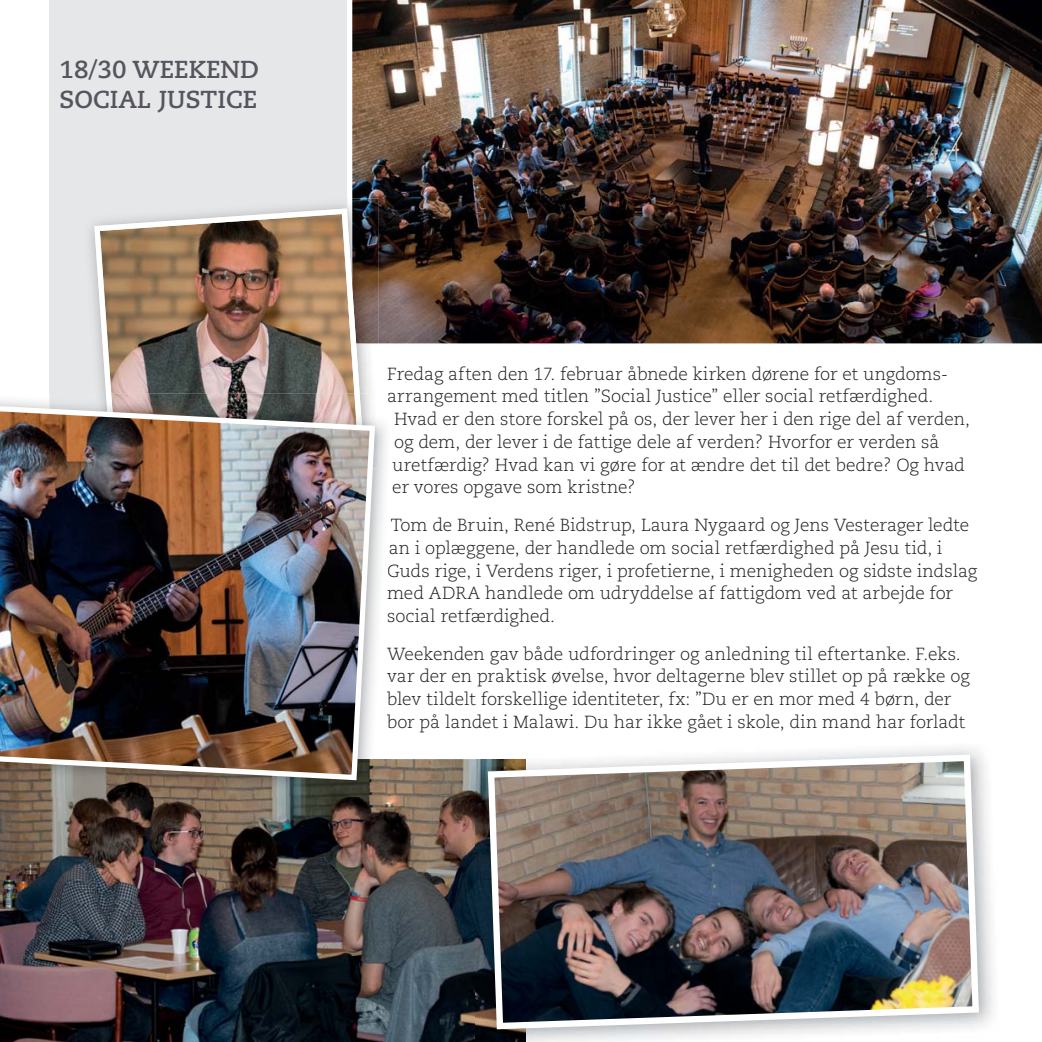
<style>
.page{position:relative;width:1042px;height:1042px;background:#fff}
.page>*{position:absolute;margin:0;border:0;box-sizing:border-box;transform-origin:0 0}
.t1{font:700 24.5px/29.4px "Caecilia LT Std";color:#56545f}
.t2{font:300 17.5px/22.8px "Caecilia LT Std";color:#231f20}
.t3{font:italic 300 17.5px "Caecilia LT Std";color:#56545f}
</style>
<div class="page">
<div style="left:50px;top:0;width:297px;height:1042px;background:#e6e7e8"></div>
<img style="left:352px;top:0;width:690px;height:343px">
<img style="left:0;top:759px;width:475px;height:283px">
<img style="left:352px;top:198px;width:26px;height:145px">
<img style="left:94px;top:208px;width:268px;height:186px">
<img style="left:475px;top:748px;width:518px;height:294px">
<img style="left:484px;top:751px;width:498px;height:281px">
<img style="left:0;top:759px;width:391px;height:37px">
<img style="left:106px;top:394px;width:256px;height:7px">
<img style="left:0;top:401px;width:378px;height:382px">
<h1 class="t1" style="left:60px;top:56px;width:201px">18/30 WEEKEND<br>SOCIAL JUSTICE</h1>
<p class="t3" style="left:60px;top:58px;width:224px">Af Bjørn Krøll og Nils Rechter</p>
<p class="t2" style="left:387px;top:363px;width:562px">Fredag aften den 17. februar åbnede kirken dørene for et ungdoms-</p>
<p class="t2" style="left:387px;top:386px;width:548px">arrangement med titlen ”Social Justice” eller social retfærdighed.</p>
<p class="t2" style="left:394px;top:408px;width:577px">Hvad er den store forskel på os, der lever her i den rige del af verden,</p>
<p class="t2" style="left:394px;top:431px;width:547px">og dem, der lever i de fattige dele af verden? Hvorfor er verden så</p>
<p class="t2" style="left:392px;top:454px;width:574px">uretfærdig? Hvad kan vi gøre for at ændre det til det bedre? Og hvad</p>
<p class="t2" style="left:392px;top:477px;width:245px">er vores opgave som kristne?</p>
<p class="t2" style="left:387px;top:514px;width:592px">Tom de Bruin, René Bidstrup, Laura Nygaard og Jens Vesterager ledte an i oplæggene, der handlede om social retfærdighed på Jesu tid, i Guds rige, i Verdens riger, i profetierne, i menigheden og sidste indslag med ADRA handlede om udryddelse af fattigdom ved at arbejde for social retfærdighed.</p>
<p class="t2" style="left:387px;top:643px;width:584px">Weekenden gav både udfordringer og anledning til eftertanke. F.eks. var der en praktisk øvelse, hvor deltagerne blev stillet op på række og blev tildelt forskellige identiteter, fx: ”Du er en mor med 4 børn, der bor på landet i Malawi. Du har ikke gået i skole, din mand har forladt</p>
</div>
